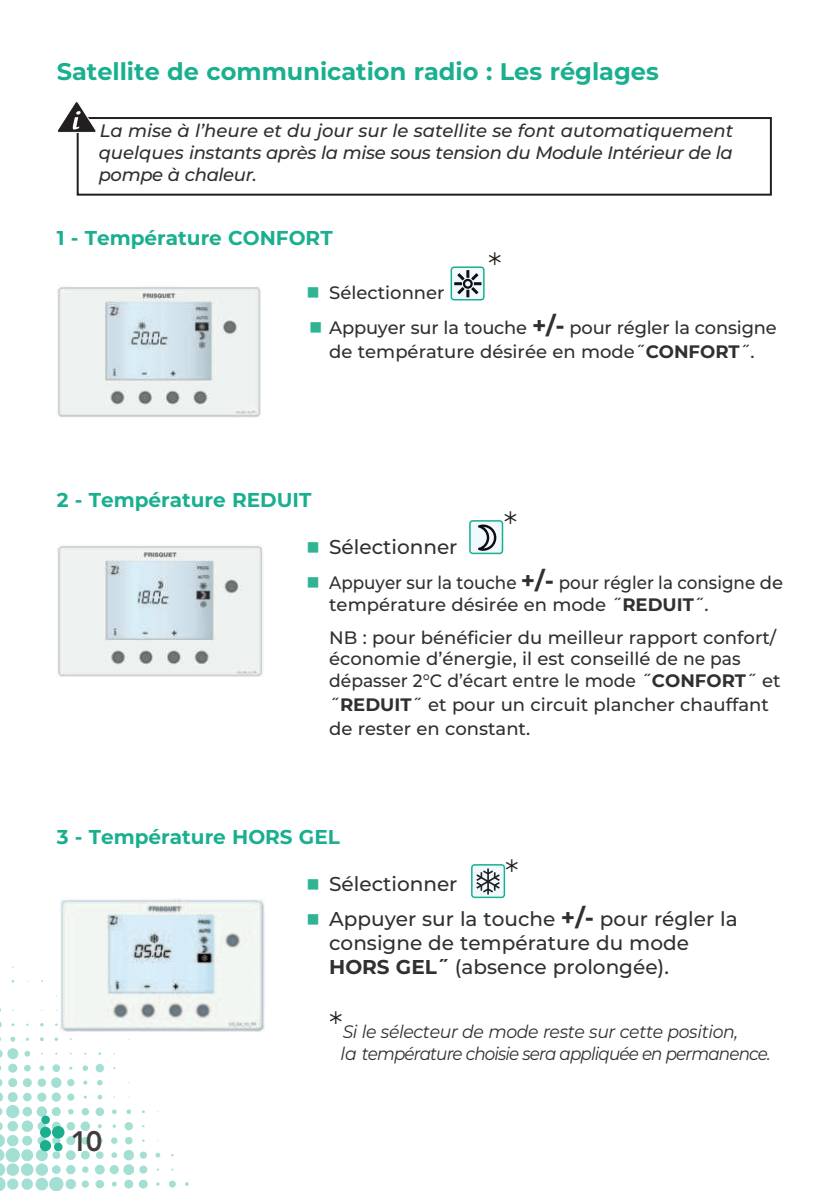
<style>
.page{position:relative;width:840px;height:1191px;background:#fff}
.page>*{position:absolute;margin:0;border:0;box-sizing:border-box;transform-origin:0 0}
.t1{font:300 36px "Montserrat";color:#231f20}
.t2{font:800 28px "Avenir LT Std";color:#3e3e3f}
.t3{font:700 24px "Montserrat";color:#19af8f}
.t4{font:500 20px/24px "Montserrat";color:#312f30}
.t5{font:700 20px "Montserrat";color:#19af8f}
.t6{font:500 18px/24px "Montserrat";color:#312f30}
.t7{font:italic 500 18px/21.6px "Montserrat";letter-spacing:-.02em;color:#312f30;text-align:justify}
.t8{font:italic 18px/21.6px "Montserrat";letter-spacing:-.05em;color:#312f30;scale:.96 1}
.t9{font:500 18px/21.6px "Montserrat";color:#312f30;scale:.93 1}
.s1{color:#30b393}
.s2{font-weight:700;font-size:24px}
.s3{font-weight:700}
.s4{font-weight:300;font-style:normal;font-size:36px;color:#231f20}
</style>
<div class="page">
<svg style="left:40px;top:1023px;width:4px;height:4px"></svg>
<svg style="left:10px;top:1036px;width:5px;height:5px"></svg>
<svg style="left:40px;top:1037px;width:4px;height:4px"></svg>
<svg style="left:54px;top:1037px;width:4px;height:4px"></svg>
<svg style="left:155px;top:1152px;width:5px;height:5px"></svg>
<svg style="left:169px;top:1180px;width:7px;height:7px"></svg>
<svg style="left:185px;top:1182px;width:4px;height:4px"></svg>
<svg style="left:0;top:1048px;width:148px;height:143px"></svg>
<svg style="left:453px;top:269px;width:28px;height:28px"></svg>
<div style="left:450px;top:266px;width:34px;height:34px;border:2px solid #19af8f;border-radius:3px"></div>
<svg style="left:472px;top:523px;width:28px;height:28px"></svg>
<div style="left:469px;top:520px;width:34px;height:34px;border:2px solid #19af8f;border-radius:3px"></div>
<img style="left:57px;top:287px;width:204px;height:131px">
<img style="left:57px;top:544px;width:206px;height:133px">
<img style="left:59px;top:899px;width:205px;height:132px">
<svg style="left:474px;top:867px;width:28px;height:28px"></svg>
<div style="left:471px;top:864px;width:34px;height:34px;border:2px solid #19af8f;border-radius:3px"></div>
<div style="left:77px;top:117px;width:694px;height:79px;border:2px solid #231f20"></div>
<svg style="left:57px;top:101px;width:40px;height:32px"></svg>
<h3 class="t3" style="left:57px;top:59px;width:603px">Satellite de communication radio : Les réglages</h3>
<p class="t7" style="left:99px;top:122px;width:635px">La mise à l’heure et du jour sur le satellite se font automatiquement quelques instants après la mise sous tension du Module Intérieur de la pompe à chaleur.</p>
<p class="t5" style="left:57px;top:229px;width:277px">1 - Température CONFORT</p>
<p class="t6" style="left:306px;top:280px;width:140px"><span class="s1">■</span> Sélectionner</p>
<p class="t6" style="left:309px;top:315px;width:469px;text-align:center"><span class="s1">■</span> Appuyer sur la touche <span class="s2">+/-</span> pour régler la consigne de température désirée en mode˝<span class="s3">CONFORT</span>˝.</p>
<h1 class="t1" style="left:488px;top:245px;width:15px">*</h1>
<p class="t5" style="left:57px;top:490px;width:256px">2 - Température REDUIT</p>
<p class="t4" style="left:306px;top:534px;width:152px"><span class="s1">■</span> Sélectionner</p>
<p class="t9" style="left:329px;top:571px;width:489px;text-indent:-23px"><span class="s1">■</span> Appuyer sur la touche <span class="s2">+/-</span> pour régler la consigne de température désirée en mode ˝<span class="s3">REDUIT</span>˝.</p>
<p class="t6" style="left:329px;top:626px;width:453px;line-height:21.6px">NB : pour béné昀椀cier du meilleur rapport confort/ économie d’énergie, il est conseillé de ne pas dépasser 2°C d’écart entre le mode ˝<span class="s3">CONFORT</span>˝ et</p>
<p class="t6" style="left:329px;top:692px;width:441px">˝<span class="s3">REDUIT</span>˝ et pour un circuit plancher chauffant de rester en constant.</p>
<h1 class="t1" style="left:503px;top:505px;width:15px">*</h1>
<p class="t5" style="left:57px;top:827px;width:284px">3 - Température HORS GEL</p>
<p class="t4" style="left:306px;top:871px;width:152px"><span class="s1">■</span> Sélectionner</p>
<p class="t4" style="left:329px;top:906px;width:410px;text-indent:-23px"><span class="s1">■</span> Appuyer sur la touche <span class="s2">+/-</span> pour régler la consigne de température du mode<br><span class="s3">HORS GEL˝</span> (absence prolongée).</p>
<h1 class="t1" style="left:505px;top:852px;width:15px">*</h1>
<h2 class="t2" style="left:71px;top:1124px;width:33px">10</h2>
<p class="t8" style="left:340px;top:1022px;width:449px;text-indent:-11px"><span class="s4">*</span>Si le sélecteur de mode reste sur cette position,<br>la température choisie sera appliquée en permanence.</p>
</div>
